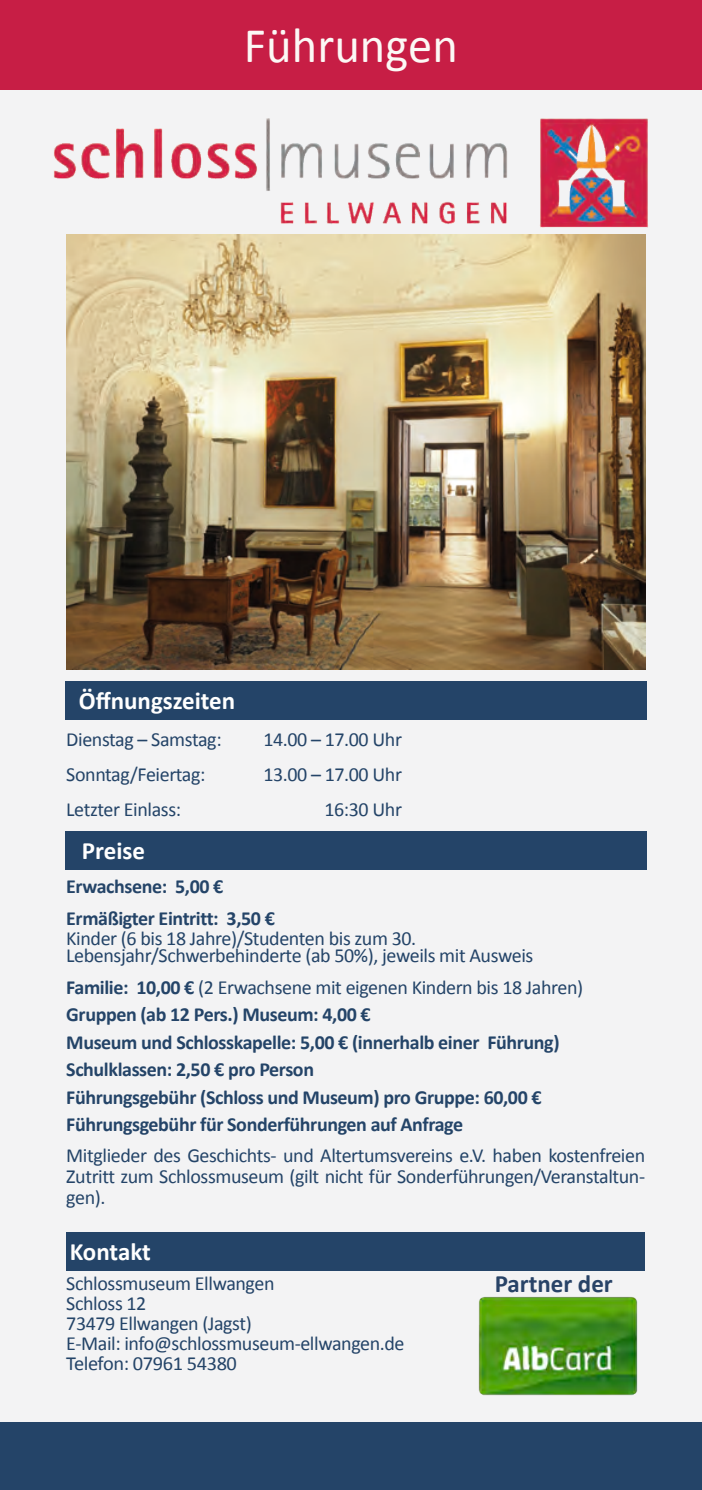
<style>
.page{position:relative;width:702px;height:1490px;background:#fff}
.page>*{position:absolute;margin:0;border:0;box-sizing:border-box;transform-origin:0 0}
.t1{font:50px "Calibri";letter-spacing:.005em;color:#fcf8f5}
.t2{font:700 25px "Calibri";color:#fff}
.t3{font:700 25px "Calibri";color:#284367}
.t4{font:20px/20px "Calibri";letter-spacing:-.02em;color:#244468}
.t5{font:700 20px/27.5px "Calibri";letter-spacing:-.02em;color:#244468}
.s1{font-weight:400}
</style>
<div class="page">
<div style="left:0;top:0;width:702px;height:1489px;background:#f3f3f4"></div>
<div style="left:0;top:0;width:702px;height:90px;background:#c71e45"></div>
<div style="left:0;top:1421px;width:702px;height:68px;background:#244468"></div>
<img style="left:66px;top:244px;width:580px;height:425px">
<div style="left:66px;top:1232px;width:579px;height:38px;background:#244468"></div>
<img style="left:478px;top:1296px;width:160px;height:100px">
<div style="left:65px;top:681px;width:581px;height:38px;background:#244468"></div>
<div style="left:65px;top:831px;width:581px;height:38px;background:#244468"></div>
<img style="left:54px;top:118px;width:594px;height:126px">
<h1 class="t1" style="left:244px;top:24px;width:216px">Führungen</h1>
<p class="t2" style="left:79px;top:690px;width:158px">Öffnungszeiten</p>
<p class="t4" style="left:66px;top:731px;width:157px">Dienstag – Samstag:</p>
<p class="t4" style="left:263px;top:731px;width:140px">14.00 – 17.00 Uhr</p>
<p class="t4" style="left:66px;top:765px;width:141px">Sonntag/Feiertag:</p>
<p class="t4" style="left:263px;top:765px;width:140px">13.00 – 17.00 Uhr</p>
<p class="t4" style="left:66px;top:800px;width:116px">Letzter Einlass:</p>
<p class="t4" style="left:324px;top:800px;width:79px">16:30 Uhr</p>
<p class="t2" style="left:82px;top:839px;width:65px">Preise</p>
<p class="t5" style="left:66px;top:872px;width:210px;line-height:31.8px">Erwachsene: 5,00 €<br>Ermäßigter Eintritt: 3,50 €</p>
<p class="t4" style="left:66px;top:931px;width:468px;line-height:17.5px">Kinder (6 bis 18 Jahre)/Studenten bis zum 30.<br>Lebensjahr/Schwerbehinderte (ab 50%), jeweils mit Ausweis</p>
<p class="t5" style="left:66px;top:975px;width:518px">Familie: 10,00 € <span class="s1">(2 Erwachsene mit eigenen Kindern bis 18 Jahren)<br></span>Gruppen (ab 12 Pers.) Museum: 4,00 €<br>Museum und Schlosskapelle: 5,00 € (innerhalb einer Führung)<br>Schulklassen: 2,50 € pro Person<br>Führungsgebühr (Schloss und Museum) pro Gruppe: 60,00 € Führungsgebühr für Sonderführungen auf Anfrage</p>
<p class="t4" style="left:66px;top:1146px;width:580px;line-height:20.8px;text-align:justify">Mitglieder des Geschichts- und Altertumsvereins e.V. haben kostenfreien Zutritt zum Schlossmuseum (gilt nicht für Sonderführungen/Veranstaltun&shy;gen).</p>
<p class="t2" style="left:70px;top:1240px;width:83px">Kontakt</p>
<p class="t4" style="left:66px;top:1274px;width:340px">Schlossmuseum Ellwangen<br>Schloss 12<br>73479 Ellwangen (Jagst)<br>E-Mail: info@schlossmuseum-ellwangen.de<br>Telefon: 07961 54380</p>
<p class="t3" style="left:495px;top:1272px;width:120px">Partner der</p>
</div>
